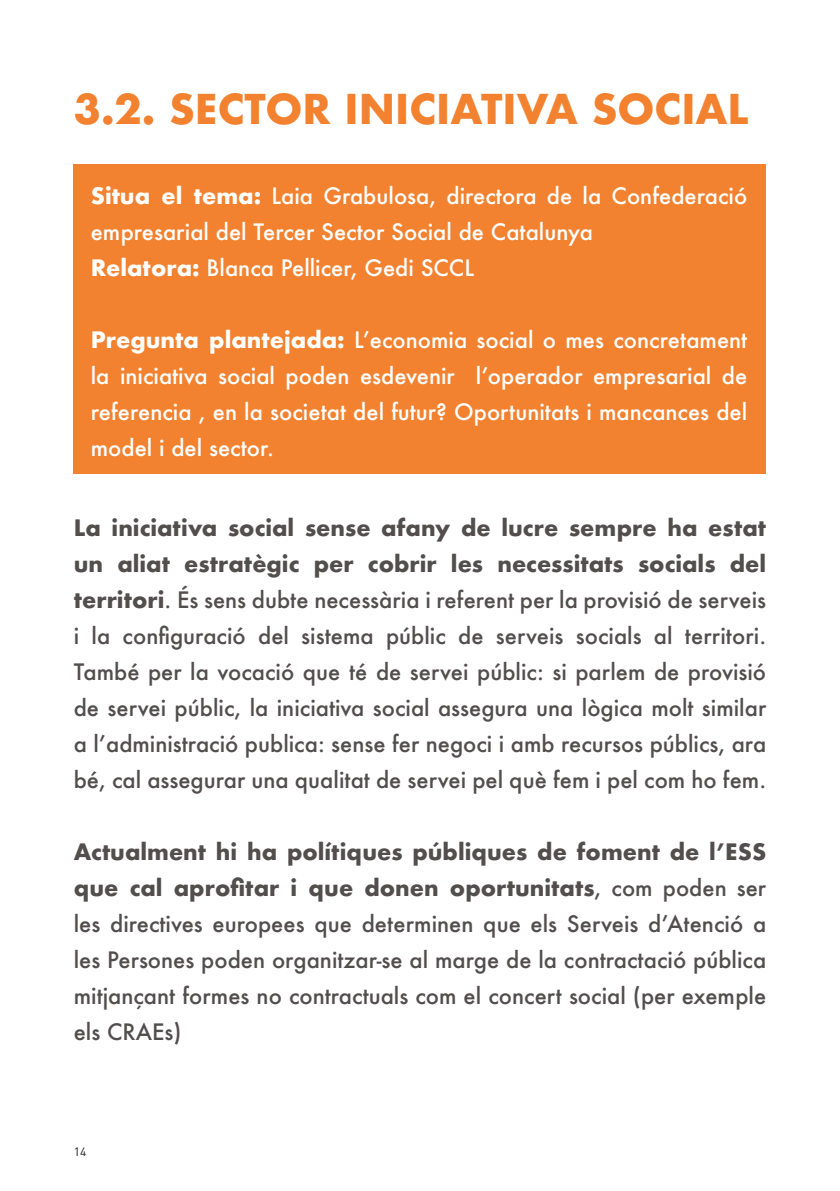
<style>
.page{position:relative;width:840px;height:1191px;background:#fff}
.page>*{position:absolute;margin:0;border:0;box-sizing:border-box;transform-origin:0 0}
.t1{font:700 40px "Futura";color:#f2822f}
.t2{font:500 22px/36px "Futura";color:#534e4e;text-align:justify}
.t3{font:500 22px/36px "Futura";color:#fff}
.t4{font:12px "DIN Pro";color:#231f20}
.s1{font-weight:700}
</style>
<div class="page">
<div style="left:74px;top:164px;width:691px;height:309px;background:#f2822f"></div>
<p class="t1" style="left:74px;top:80px;width:676px">3.2. SECTOR INICIATIVA SOCIAL</p>
<p class="t3" style="left:91px;top:177px;width:657px"><span class="s1">Situa el tema:</span> Laia Grabulosa, directora de la Confederació empresarial del Tercer Sector Social de Catalunya</p>
<p class="t3" style="left:91px;top:249px;width:384px"><span class="s1">Relatora:</span> Blanca Pellicer, Gedi SCCL</p>
<p class="t3" style="left:91px;top:321px;width:657px;text-align:justify"><span class="s1">Pregunta plantejada:</span> L’economia social o mes concretament la iniciativa social poden esdevenir l’operador empresarial de referencia , en la societat del futur? Oportunitats i mancances del model i del sector.</p>
<p class="t2" style="left:74px;top:510px;width:693px"><span class="s1">La iniciativa social sense afany de lucre sempre ha estat un aliat estratègic per cobrir les necessitats socials del territori</span>. És sens dubte necessària i referent per la provisió de serveis i la configuració del sistema públic de serveis socials al territori.<br>També per la vocació que té de servei públic: si parlem de provisió de servei públic, la iniciativa social assegura una lògica molt similar a l’administració publica: sense fer negoci i amb recursos públics, ara bé, cal assegurar una qualitat de servei pel què fem i pel com ho fem.</p>
<p class="t2" style="left:74px;top:834px;width:693px"><span class="s1">Actualment hi ha polítiques públiques de foment de l’ESS que cal aprofitar i que donen oportunitats</span>, com poden ser les directives europees que determinen que els Serveis d’Atenció a les Persones poden organitzar-se al marge de la contractació pública mitjançant formes no contractuals com el concert social (per exemple els CRAEs)</p>
<p class="t4" style="left:74px;top:1143px;width:14px">14</p>
</div>
